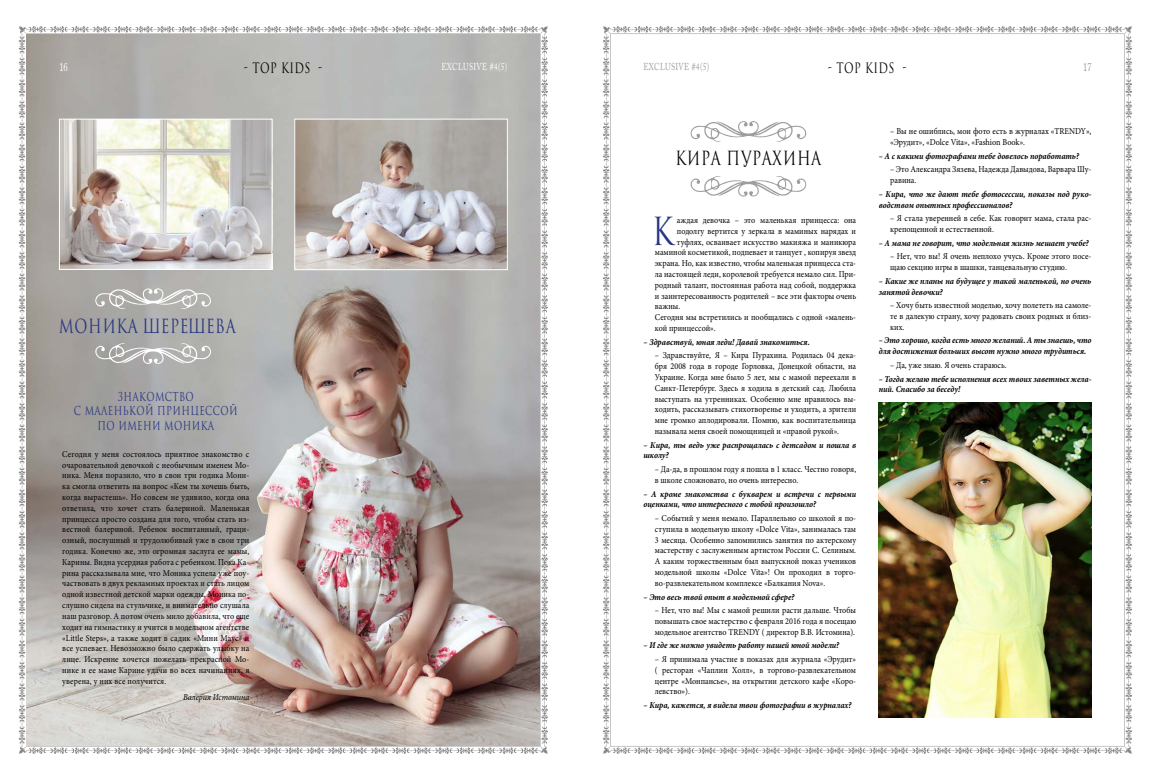
<style>
.page{position:relative;width:1151px;height:780px;background:#fff}
.page>*{position:absolute;margin:0;border:0;box-sizing:border-box;transform-origin:0 0}
.t1{font:37.7px "Romul";color:#283583;scale:.75 1}
.t2{font:19px "Romul";letter-spacing:.04em;color:#283583;scale:.75 1}
.t3{font:19px "Romul";letter-spacing:.04em;color:#000;scale:.75 1}
.t4{font:14px "Romul";letter-spacing:.04em;color:#000;scale:.75 1}
.t5{font:12px/14.4px "Romul";letter-spacing:.04em;color:#283583;text-align:center;scale:.75 1}
.t6{font:11px "AG Centurion";color:#fff;scale:.75 1}
.t7{font:11px "AG Centurion";color:#9d9d9c;scale:.75 1}
.t8{font:10px "Adobe Caslon Pro";letter-spacing:.04em;color:#fff;scale:.75 1}
.t9{font:10px "Adobe Caslon Pro";letter-spacing:.04em;color:#9d9d9c;scale:.75 1}
.t10{font:9px/10.8px "Minion Pro";color:#000;text-align:justify;scale:.9 1}
.t11{font:italic 700 9px/10.8px "Minion Pro";color:#000;scale:.9 1}
.t12{font:italic 9px "Minion Pro";color:#000;scale:.9 1}
</style>
<div class="page">
<img style="left:19px;top:26px;width:529px;height:728px">
<svg style="left:603px;top:26px;width:529px;height:728px"></svg>
<img style="left:879px;top:403px;width:212px;height:314px">
<h3 class="t4" style="left:244px;top:60px;width:106px">- TOP KIDS -</h3>
<p class="t9" style="left:643px;top:61px;width:89px">EXCLUSIVE #4(5)</p>
<h3 class="t4" style="left:828px;top:60px;width:106px">- TOP KIDS -</h3>
<p class="t7" style="left:1083px;top:61px;width:12px">17</p>
<p class="t6" style="left:59px;top:61px;width:13px">16</p>
<p class="t8" style="left:441px;top:61px;width:89px">EXCLUSIVE #4(5)</p>
<h2 class="t2" style="left:59px;top:315px;width:237px">Моника Шерешева</h2>
<h3 class="t5" style="left:74px;top:389px;width:220px">Знакомство<br>с маленькой принцессой по имени Моника</h3>
<p class="t10" style="left:62px;top:448px;width:209px">Сегодня у меня состоялось приятное знакомство с очаровательной девочкой с необычным именем Мо&shy;ника. Меня поразило, что в свои три годика Мони&shy;ка смогла ответить на вопрос «Кем ты хочешь быть, когда вырастешь». Но совсем не удивило, когда она ответила, что хочет стать балериной. Маленькая принцесса просто создана для того, чтобы стать из&shy;вестной балериной. Ребенок воспитанный, граци&shy;озный, послушный и трудолюбивый уже в свои три годика. Конечно же, это огромная заслуга ее мамы, Карины. Видна усердная работа с ребенком. Пока Ка&shy;рина рассказывала мне, что Моника успела уже поу&shy;частвовать в двух рекламных проектах и стать лицом одной известной детской марки одежды, Моника по&shy;слушно сидела на стульчике, и внимательно слушала наш разговор. А потом очень мило добавила, что еще ходит на гимнастику и учится в модельном агентстве «Little Steps», а также ходит в садик «Мини Маус» и все успевает. Невозможно было сдержать улыбку на лице. Искренне хочется пожелать прекрасной Мо&shy;нике и ее маме Карине удачи во всех начинаниях, я уверена, у них все получится.</p>
<p class="t12" style="left:183px;top:691px;width:75px">Валерия Истомина</p>
<h2 class="t3" style="left:676px;top:147px;width:196px">Кира Пурахина</h2>
<h1 class="t1" style="left:652px;top:209px;width:30px">К</h1>
<p class="t10" style="left:677px;top:215px;width:201px">аждая девочка – это маленькая принцесса: она</p>
<p class="t10" style="left:677px;top:225px;width:201px">подолгу вертится у зеркала в маминых нарядах и</p>
<p class="t10" style="left:677px;top:236px;width:201px">туфлях, осваивает искусство макияжа и маникюра</p>
<p class="t10" style="left:655px;top:247px;width:225px">маминой косметикой, подпевает и танцует , копируя звезд</p>
<p class="t10" style="left:655px;top:258px;width:225px">экрана. Но, как известно, чтобы маленькая принцесса ста-</p>
<p class="t10" style="left:655px;top:269px;width:225px">ла настоящей леди, королевой требуется немало сил. При-</p>
<p class="t10" style="left:655px;top:279px;width:225px">родный талант, постоянная работа над собой, поддержка</p>
<p class="t10" style="left:655px;top:290px;width:225px">и заинтересованность родителей – все эти факторы очень</p>
<p class="t10" style="left:655px;top:301px;width:30px">важны.</p>
<p class="t10" style="left:655px;top:312px;width:225px">Сегодня мы встретились и пообщались с одной «малень-</p>
<p class="t10" style="left:655px;top:323px;width:69px">кой принцессой».</p>
<p class="t11" style="left:643px;top:336px;width:186px">– Здравствуй, юная леди! Давай знакомиться.</p>
<p class="t10" style="left:655px;top:350px;width:225px">– Здравствуйте, Я – Кира Пурахина. Родилась 04 дека&shy;бря 2008 года в городе Горловка, Донецкой области, на Украине. Когда мне было 5 лет, мы с мамой переехали в Санкт-Петербург. Здесь я ходила в детский сад. Любила выступать на утренниках. Особенно мне нравилось вы&shy;ходить, рассказывать стихотворенье и уходить, а зрители мне громко аплодировали. Помню, как воспитательница называла меня своей помощницей и «правой рукой».</p>
<p class="t11" style="left:643px;top:439px;width:238px">– Кира, ты ведь уже распрощалась с детсадом и пошла в школу?</p>
<p class="t10" style="left:655px;top:464px;width:225px">– Да-да, в прошлом году я пошла в 1 класс. Честно говоря, в школе сложновато, но очень интересно.</p>
<p class="t11" style="left:643px;top:488px;width:238px">– А кроме знакомства с букварем и встречи с первыми оценками, что интересного с тобой произошло?</p>
<p class="t10" style="left:655px;top:512px;width:225px">– Событий у меня немало. Параллельно со школой я по&shy;ступила в модельную школу «Dolce Vita», занималась там 3 месяца. Особенно запомнились занятия по актерскому мастерству с заслуженным артистом России С. Селиным.<br>А каким торжественным был выпускной показ учеников модельной школы «Dolce Vita»! Он проходил в торго&shy;во-развлекательном комплексе «Балкания Nova».</p>
<p class="t11" style="left:643px;top:591px;width:169px">– Это весь твой опыт в модельной сфере?</p>
<p class="t10" style="left:655px;top:605px;width:225px">– Нет, что вы! Мы с мамой решили расти дальше. Чтобы повышать свое мастерство с февраля 2016 года я посещаю модельное агентство TRENDY ( директор В.В. Истомина).</p>
<p class="t11" style="left:643px;top:640px;width:219px">– И где же можно увидеть работу нашей юной модели?</p>
<p class="t10" style="left:655px;top:653px;width:225px">– Я принимала участие в показах для журнала «Эрудит» ( ресторан «Чаплин Холл», в торгово-развлекательном центре «Монпансье», на открытии детского кафе «Коро&shy;левство»).</p>
<p class="t11" style="left:643px;top:699px;width:233px">– Кира, кажется, я видела твои фотографии в журналах?</p>
<p class="t10" style="left:890px;top:126px;width:225px">– Вы не ошиблись, мои фото есть в журналах «TRENDY», «Эрудит», «Dolce Vita», «Fashion Book».</p>
<p class="t11" style="left:879px;top:150px;width:224px">– А с какими фотографами тебе довелось поработать?</p>
<p class="t10" style="left:890px;top:164px;width:225px">– Это Александра Зязева, Надежда Давыдова, Варвара Шу&shy;равина.</p>
<p class="t11" style="left:879px;top:188px;width:238px">– Кира, что же дают тебе фотосессии, показы под руко&shy;водством опытных профессионалов?</p>
<p class="t10" style="left:890px;top:213px;width:225px">– Я стала уверенней в себе. Как говорит мама, стала рас&shy;крепощенной и естественной.</p>
<p class="t11" style="left:879px;top:237px;width:235px">– А мама не говорит, что модельная жизнь мешает учебе?</p>
<p class="t10" style="left:890px;top:251px;width:225px">– Нет, что вы! Я очень неплохо учусь. Кроме этого посе&shy;щаю секцию игры в шашки, танцевальную студию.</p>
<p class="t11" style="left:879px;top:275px;width:238px">– Какие же планы на будущее у такой маленькой, но очень занятой девочки?</p>
<p class="t10" style="left:890px;top:300px;width:225px">– Хочу быть известной моделью, хочу полететь на самоле&shy;те в далекую страну, хочу радовать своих родных и близ&shy;ких.</p>
<p class="t11" style="left:879px;top:335px;width:238px">– Это хорошо, когда есть много желаний. А ты знаешь, что для достижения больших высот нужно много трудиться.</p>
<p class="t10" style="left:890px;top:359px;width:131px">– Да, уже знаю. Я очень стараюсь.</p>
<p class="t11" style="left:879px;top:373px;width:238px">– Тогда желаю тебе исполнения всех твоих заветных жела&shy;ний. Спасибо за беседу!</p>
</div>
